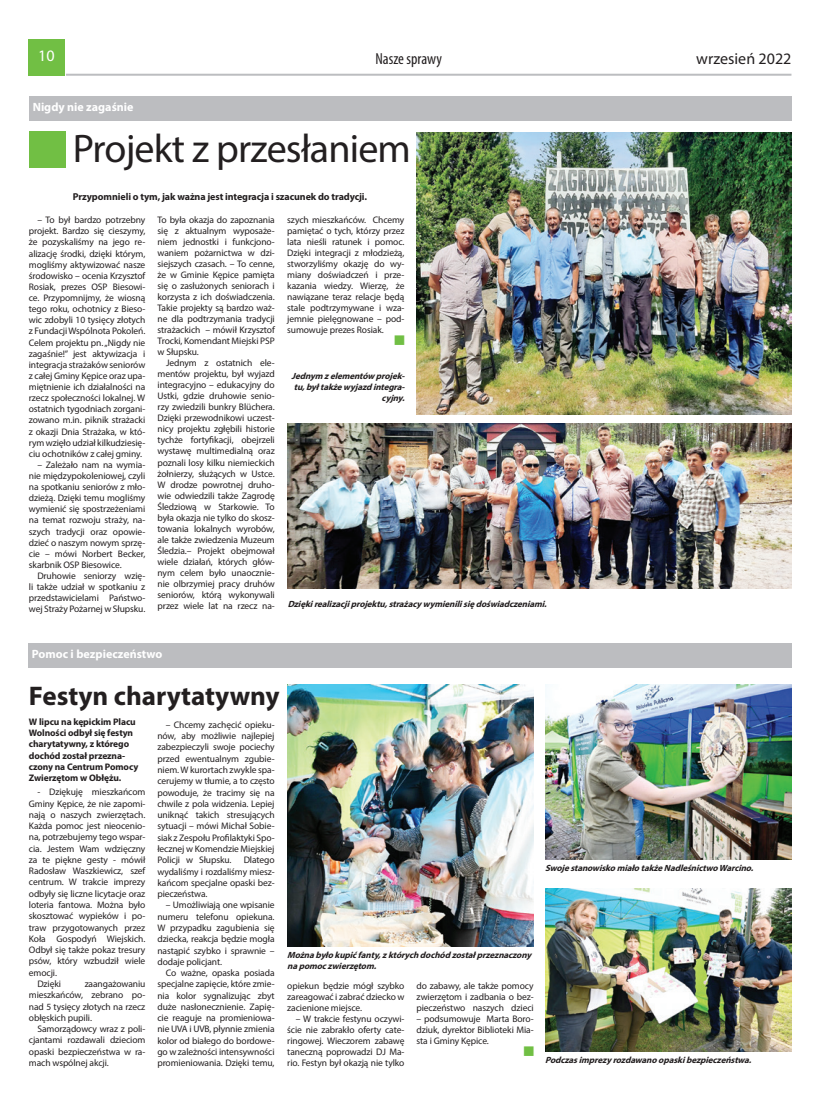
<style>
.page{position:relative;width:820px;height:1106px;background:#fff}
.page>*{position:absolute;margin:0;border:0;box-sizing:border-box;transform-origin:0 0}
.t1{font:40px "Myriad Pro";letter-spacing:-.02em;color:#231f20}
.t2{font:700 27px "Myriad Pro";color:#231f20}
.t3{font:16px "Myriad Pro";color:#231f20}
.t4{font:condensed 16px "Myriad Pro";color:#231f20}
.t5{font:16px "Myriad Pro";color:#fff}
.t6{font:700 12px "Myriad Pro";color:#fff}
.t7{font:700 10px "Myriad Pro";letter-spacing:-.01em;color:#231f20}
.t8{font:9.5px/11px "Myriad Pro";letter-spacing:-.01em;color:#231f20;text-align:justify}
.t9{font:700 9.5px/11.3px "Myriad Pro";letter-spacing:-.01em;color:#231f20}
.t10{font:italic 700 9px/10.8px "Myriad Pro";letter-spacing:-.01em;color:#231f20}
</style>
<div class="page">
<hr style="left:66px;top:74px;width:725px;height:2px;background:#bcbdc0">
<div style="left:28px;top:40px;width:36px;height:36px;background:#71bf44"></div>
<div style="left:28px;top:643px;width:763px;height:24px;background:#bcbdc0"></div>
<img style="left:287px;top:684px;width:246px;height:262px">
<div style="left:29px;top:96px;width:762px;height:24px;background:#bcbdc0"></div>
<div style="left:30px;top:132px;width:36px;height:36px;background:#71bf44"></div>
<img style="left:545px;top:888px;width:246px;height:163px">
<img style="left:545px;top:684px;width:246px;height:175px">
<img style="left:416px;top:132px;width:374px;height:282px">
<img style="left:287px;top:424px;width:504px;height:164px">
<h3 class="t5" style="left:38px;top:46px;width:18px">10</h3>
<h3 class="t4" style="left:375px;top:49px;width:68px">Nasze sprawy</h3>
<h3 class="t3" style="left:696px;top:48px;width:97px">wrzesień 2022</h3>
<p class="t6" style="left:33px;top:99px;width:102px">Nigdy nie zagaśnie</p>
<h1 class="t1" style="left:73px;top:124px;width:339px">Projekt z przesłaniem</h1>
<p class="t7" style="left:73px;top:190px;width:296px">Przypomnieli o tym, jak ważna jest integracja i szacunek do tradycji.</p>
<p class="t8" style="left:29px;top:214px;width:118px;text-indent:9px">– To był bardzo potrzebny projekt. Bardzo się cieszymy, że pozyskaliśmy na jego re&shy;alizację środki, dzięki którym, mogliśmy aktywizować nasze środowisko – ocenia Krzysztof Rosiak, prezes OSP Biesowi&shy;ce. Przypomnijmy, że wiosną tego roku, ochotnicy z Bieso&shy;wic zdobyli 10 tysięcy złotych z Fundacji Wspólnota Pokoleń.<br>Celem projektu pn. „Nigdy nie zagaśnie!” jest aktywizacja i integracja strażaków seniorów z całej Gminy Kępice oraz upa&shy;miętnienie ich działalności na rzecz społeczności lokalnej. W ostatnich tygodniach zorgani&shy;zowano m.in. piknik strażacki z okazji Dnia Strażaka, w któ&shy;rym wzięło udział kilkudziesię&shy;ciu ochotników z całej gminy.</p>
<p class="t8" style="left:29px;top:459px;width:118px;text-indent:9px">– Zależało nam na wymia&shy;nie międzypokoleniowej, czyli na spotkaniu seniorów z mło&shy;dzieżą. Dzięki temu mogliśmy wymienić się spostrzeżeniami na temat rozwoju straży, na&shy;szych tradycji oraz opowie&shy;dzieć o naszym nowym sprzę&shy;cie – mówi Norbert Becker, skarbnik OSP Biesowice.</p>
<p class="t8" style="left:29px;top:570px;width:118px;text-indent:9px">Druhowie seniorzy wzię&shy;li także udział w spotkaniu z przedstawicielami Państwo&shy;wej Straży Pożarnej w Słupsku.</p>
<p class="t8" style="left:157px;top:214px;width:119px">To była okazja do zapoznania się z aktualnym wyposaże&shy;niem jednostki i funkcjono&shy;waniem pożarnictwa w dzi&shy;siejszych czasach. – To cenne, że w Gminie Kępice pamięta się o zasłużonych seniorach i korzysta z ich doświadczenia.<br>Takie projekty są bardzo waż&shy;ne dla podtrzymania tradycji strażackich – mówił Krzysztof Trocki, Komendant Miejski PSP w Słupsku.</p>
<p class="t8" style="left:157px;top:357px;width:119px;text-indent:9px">Jednym z ostatnich ele&shy;mentów projektu, był wyjazd integracyjno – edukacyjny do Ustki, gdzie druhowie senio&shy;rzy zwiedzili bunkry Blüchera.<br>Dzięki przewodnikowi uczest&shy;nicy projektu zgłębili historie tychże fortyfikacji, obejrzeli wystawę multimedialną oraz poznali losy kilku niemieckich żołnierzy, służących w Ustce.<br>W drodze powrotnej druho&shy;wie odwiedzili także Zagrodę Śledziową w Starkowie. To była okazja nie tylko do skosz&shy;towania lokalnych wyrobów, ale także zwiedzenia Muzeum Śledzia.– Projekt obejmował wiele działań, których głów&shy;nym celem było unaocznie&shy;nie olbrzymiej pracy druhów seniorów, którą wykonywali przez wiele lat na rzecz na-</p>
<p class="t8" style="left:287px;top:214px;width:119px">szych mieszkańców. Chcemy pamiętać o tych, którzy przez lata nieśli ratunek i pomoc.<br>Dzięki integracji z młodzieżą, stworzyliśmy okazję do wy&shy;miany doświadczeń i prze&shy;kazania wiedzy. Wierzę, że nawiązane teraz relacje będą stale podtrzymywane i wza&shy;jemnie pielęgnowane – pod&shy;sumowuje prezes Rosiak.</p>
<p class="t10" style="left:291px;top:370px;width:117px;text-align:right">Jednym zelementów projek&shy;tu,byłtakżewyjazdintegra&shy;cyj ny.</p>
<p class="t10" style="left:287px;top:598px;width:263px">Dziękirealizacjiprojektu,strażacywymienilisiędoświadczeniami.</p>
<p class="t6" style="left:32px;top:646px;width:132px">Pomoc i bezpieczeństwo</p>
<h2 class="t2" style="left:29px;top:678px;width:252px">Festyn charytatywny</h2>
<p class="t9" style="left:29px;top:715px;width:111px">W lipcu na kępickim Placu<br>Wolności odbył się festyn charytatywny, z którego dochód został przezna&shy;czony na Centrum Pomocy<br>Zwierzętom w Obłężu.</p>
<p class="t8" style="left:37px;top:786px;width:109px">- Dziękuję mieszkańcom</p>
<p class="t8" style="left:29px;top:797px;width:118px">Gminy Kępice, że nie zapomi-</p>
<p class="t8" style="left:29px;top:809px;width:118px">nają o naszych zwierzętach.</p>
<p class="t8" style="left:29px;top:820px;width:118px">Każda pomoc jest nieocenio-</p>
<p class="t8" style="left:29px;top:831px;width:118px">na, potrzebujemy tego wspar-</p>
<p class="t8" style="left:29px;top:842px;width:118px">cia. Jestem Wam wdzięczny</p>
<p class="t8" style="left:29px;top:854px;width:118px">za te piękne gesty - mówił</p>
<p class="t8" style="left:29px;top:865px;width:118px">Radosław Waszkiewicz, szef</p>
<p class="t8" style="left:29px;top:876px;width:118px">centrum. W trakcie imprezy</p>
<p class="t8" style="left:29px;top:888px;width:118px">odbyły się liczne licytacje oraz</p>
<p class="t8" style="left:29px;top:899px;width:118px">loteria fantowa. Można było</p>
<p class="t8" style="left:29px;top:910px;width:118px">skosztować wypieków i po-</p>
<p class="t8" style="left:29px;top:921px;width:118px">traw przygotowanych przez</p>
<p class="t8" style="left:29px;top:933px;width:118px">Koła Gospodyń Wiejskich.</p>
<p class="t8" style="left:29px;top:944px;width:118px">Odbył się także pokaz tresury</p>
<p class="t8" style="left:29px;top:955px;width:118px">psów, który wzbudził wiele</p>
<p class="t8" style="left:29px;top:966px;width:30px">emocji.</p>
<p class="t8" style="left:37px;top:978px;width:25px">Dzięki</p>
<p class="t8" style="left:29px;top:978px;width:118px;line-height:11.3px;text-indent:56px">zaangażowaniu mieszkańców, zebrano po&shy;nad 5 tysięcy złotych na rzecz obłęskich pupili.</p>
<p class="t8" style="left:29px;top:1023px;width:118px;line-height:11.3px;text-indent:9px">Samorządowcy wraz z poli&shy;cjantami rozdawali dzieciom opaski bezpieczeństwa w ra&shy;mach wspólnej akcji.</p>
<p class="t8" style="left:157px;top:719px;width:119px;line-height:11.3px;text-indent:9px">– Chcemy zachęcić opieku&shy;nów, aby możliwie najlepiej zabezpieczyli swoje pociechy przed ewentualnym zgubie&shy;niem. W kurortach zwykle spa&shy;cerujemy w tłumie, a to często powoduje, że tracimy się na chwile z pola widzenia. Lepiej uniknąć takich stresujących sytuacji – mówi Michał Sobie&shy;siak z Zespołu Profilaktyki Spo&shy;łecznej w Komendzie Miejskiej Policji w Słupsku.</p>
<p class="t8" style="left:157px;top:854px;width:119px;line-height:11.3px;text-indent:86px">Dlatego wydaliśmy i rozdaliśmy miesz&shy;kańcom specjalne opaski bez&shy;pieczeństwa.</p>
<p class="t8" style="left:157px;top:899px;width:119px;line-height:11.3px;text-indent:9px">– Umożliwiają one wpisanie numeru telefonu opiekuna.<br>W przypadku zagubienia się dziecka, reakcja będzie mogła nastąpić szybko i sprawnie – dodaje policjant.</p>
<p class="t8" style="left:157px;top:967px;width:119px;line-height:11.3px;text-indent:9px">Co ważne, opaska posiada specjalne zapięcie, które zmie&shy;nia kolor sygnalizując zbyt duże nasłonecznienie. Zapię&shy;cie reaguje na promieniowa&shy;nie UVA i UVB, płynnie zmienia kolor od białego do bordowe&shy;go w zależności intensywności promieniowania. Dzięki temu,</p>
<p class="t10" style="left:287px;top:949px;width:248px">Możnabyłokupićfanty,zktórychdochódzostałprzeznaczony napomoczwierzętom.</p>
<p class="t8" style="left:287px;top:980px;width:119px">opiekun będzie mógł szybko zareagować i zabrać dziecko w zacienione miejsce.</p>
<p class="t8" style="left:287px;top:1013px;width:119px;text-indent:9px">– W trakcie festynu oczywi&shy;ście nie zabrakło oferty cate&shy;ringowej. Wieczorem zabawę taneczną poprowadzi DJ Ma&shy;rio. Festyn był okazją nie tylko</p>
<p class="t8" style="left:416px;top:980px;width:119px">do zabawy, ale także pomocy zwierzętom i zadbania o bez&shy;pieczeństwo naszych dzieci</p>
<p class="t8" style="left:416px;top:1013px;width:119px">– podsumowuje Marta Boro&shy;dziuk, dyrektor Biblioteki Mia&shy;sta i Gminy Kępice.</p>
<p class="t10" style="left:545px;top:862px;width:212px">SwojestanowiskomiałotakżeNadleśnictwoWarcino.</p>
<p class="t10" style="left:545px;top:1054px;width:210px">Podczasimprezyrozdawanoopaskibezpieczeństwa.</p>
</div>
